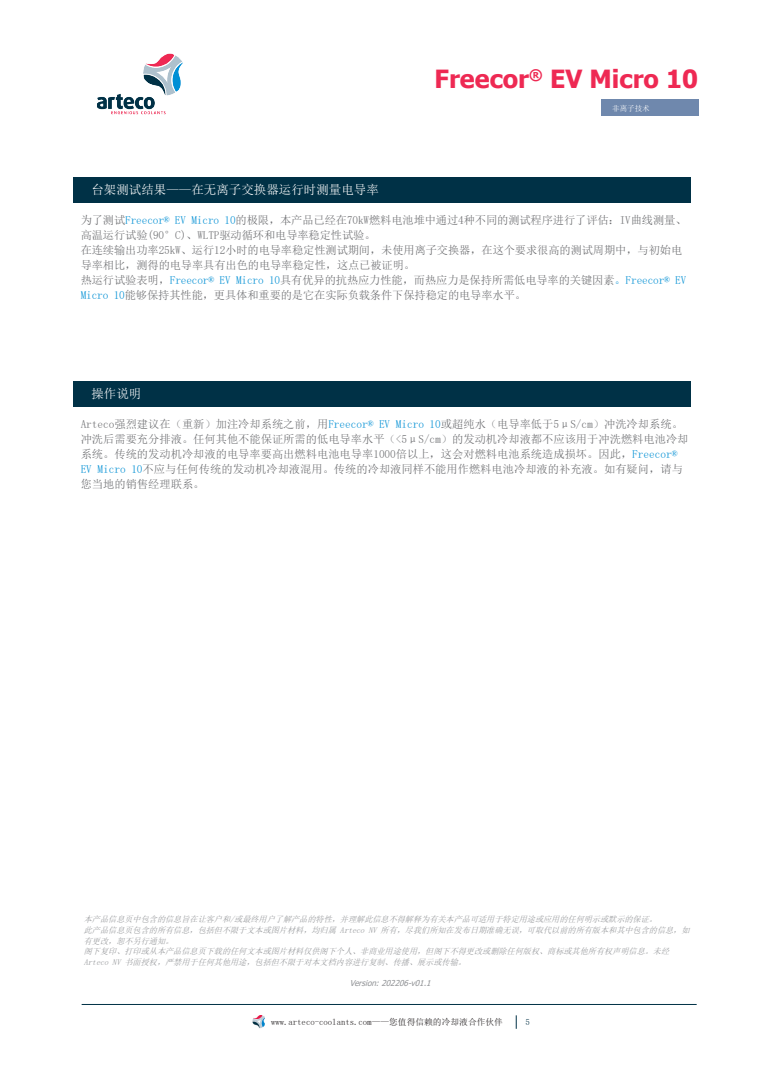
<style>
.page{position:relative;width:780px;height:1088px;background:#fff}
.page>*{position:absolute;margin:0;border:0;box-sizing:border-box;transform-origin:0 0}
.t1{font:700 25px "Tahoma";color:#ee2953}
.Paragraph_Style_1{font:12.5px "Sim Sun";color:#fff}
.TEKST{font:11.25px/15px "Sim Sun";letter-spacing:-.01em;color:#6c6d70}
.t2{font:8.75px "Sim Sun";color:#231f20}
.t3{font:8.75px "Sim Sun";color:#003146}
.Voetnoot{font:italic 8.12px/10.6px "Sim Sun";color:#939598}
.Voetnoot-2{font:italic 8.12px "Tahoma";color:#939598}
.t4{font:7.5px "Sim Sun";color:#fff}
.s1{color:#008fd4}
</style>
<div class="page">
<img style="left:252px;top:1015px;width:12px;height:14px">
<svg style="left:516px;top:1015px;width:1px;height:14px"></svg>
<hr style="left:82px;top:1004px;width:614px;height:1px;background:#003146">
<img style="left:97px;top:53px;width:86px;height:62px">
<div style="left:601px;top:100px;width:98px;height:16px;background:#6f88ad"></div>
<div style="left:74px;top:177px;width:617px;height:26px;background:#003146"></div>
<div style="left:74px;top:381px;width:617px;height:26px;background:#003146"></div>
<p class="t1" style="left:434px;top:62px;width:265px">Freecor<sup>®</sup> EV Micro 10</p>
<p class="t4" style="left:612px;top:104px;width:39px">非离子技术</p>
<p class="Paragraph_Style_1" style="left:91px;top:183px;width:289px">台架测试结果——在无离子交换器运行时测量电导率</p>
<p class="TEKST" style="left:81px;top:212px;width:607px">为了测试<span class="s1">Freecor® EV Micro 10</span>的极限，本产品已经在70kW燃料电池堆中通过4种不同的测试程序进行了评估：IV曲线测量、高温运行试验(90°C)、WLTP驱动循环和电导率稳定性试验。</p>
<p class="TEKST" style="left:81px;top:242px;width:603px">在连续输出功率25kW、运行12小时的电导率稳定性测试期间，未使用离子交换器，在这个要求很高的测试周期中，与初始电导率相比，测得的电导率具有出色的电导率稳定性，这点已被证明。</p>
<p class="TEKST" style="left:81px;top:272px;width:607px">热运行试验表明，<span class="s1">Freecor® EV Micro 10</span>具有优异的抗热应力性能，而热应力是保持所需低电导率的关键因素<span class="s1">。Freecor® EV<br>Micro 10</span>能够保持其性能，更具体和重要的是它在实际负载条件下保持稳定的电导率水平。</p>
<p class="Paragraph_Style_1" style="left:91px;top:387px;width:51px">操作说明</p>
<p class="TEKST" style="left:81px;top:416px;width:609px">Arteco强烈建议在（重新）加注冷却系统之前，用<span class="s1">Freecor® EV Micro 10</span>或超纯水（电导率低于5μS/cm）冲洗冷却系统。冲洗后需要充分排液。任何其他不能保证所需的低电导率水平（&lt;5μS/cm）的发动机冷却液都不应该用于冲洗燃料电池冷却系统。传统的发动机冷却液的电导率要高出燃料电池电导率1000倍以上，这会对燃料电池系统造成损坏。因此，<span class="s1">Freecor® EV Micro 10</span>不应与任何传统的发动机冷却液混用。传统的冷却液同样不能用作燃料电池冷却液的补充液。如有疑问，请与您当地的销售经理联系。</p>
<p class="Voetnoot" style="left:84px;top:914px;width:576px">本产品信息页中包含的信息旨在让客户和/或最终用户了解产品的特性，并理解此信息不得解释为有关本产品可适用于特定用途或应用的任何明示或默示的保证。</p>
<p class="Voetnoot" style="left:84px;top:925px;width:609px">此产品信息页包含的所有信息，包括但不限于文本或图片材料，均归属 Arteco NV 所有，尽我们所知在发布日期准确无误，可取代以前的所有版本和其中包含的信息，如有更改，恕不另行通知。</p>
<p class="Voetnoot" style="left:84px;top:946px;width:589px">阁下复印、打印或从本产品信息页下载的任何文本或图片材料仅供阁下个人、非商业用途使用，但阁下不得更改或删除任何版权、商标或其他所有权声明信息。未经<br>Arteco NV 书面授权，严禁用于任何其他用途，包括但不限于对本文档内容进行复制、传播、展示或传输。</p>
<p class="Voetnoot-2" style="left:350px;top:978px;width:85px">Version:202206-v01.1</p>
<p class="t2" style="left:271px;top:1017px;width:233px">www.arteco-coolants.com——您值得信赖的冷却液合作伙伴</p>
<p class="t3" style="left:525px;top:1017px;width:6px">5</p>
</div>
